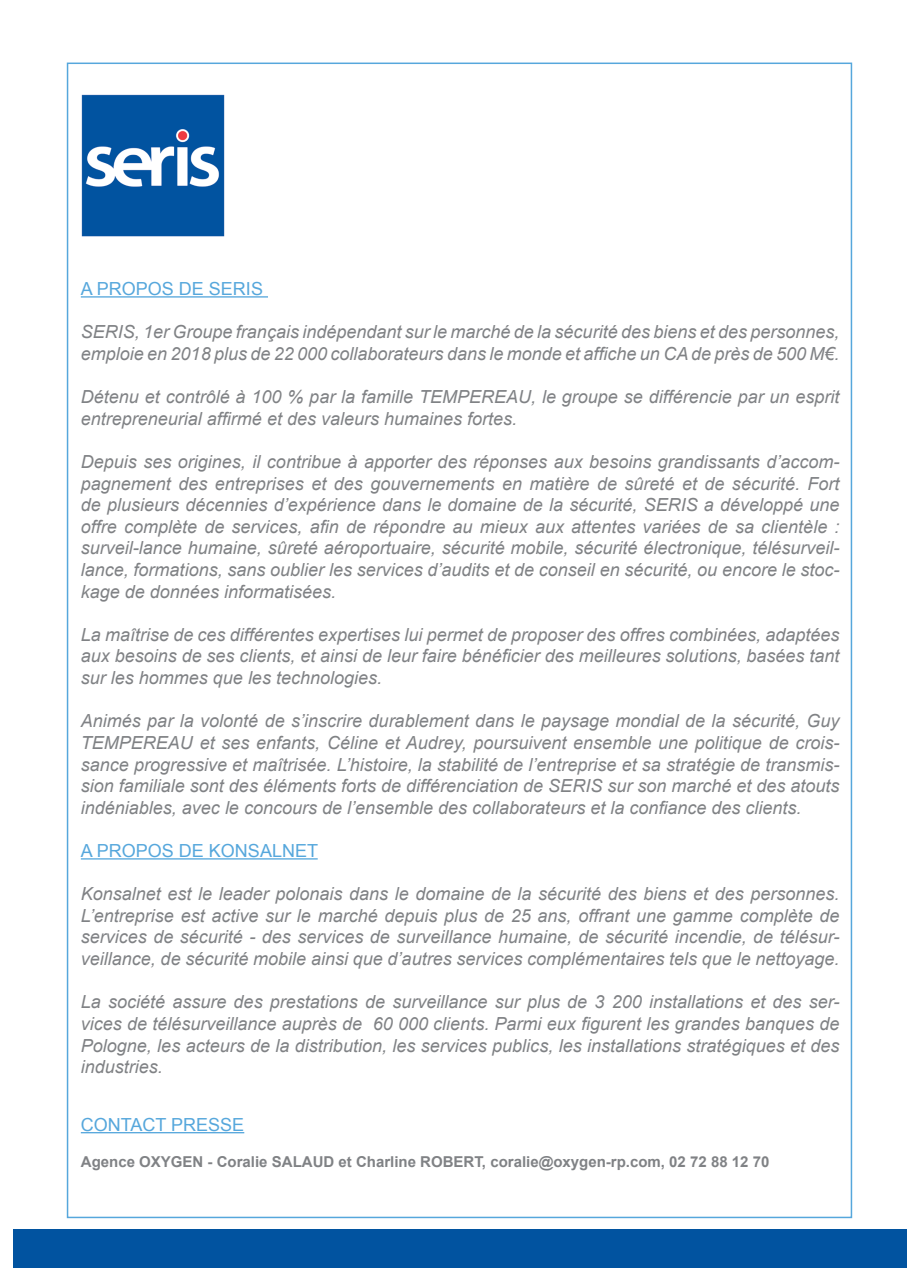
<style>
.page{position:relative;width:919px;height:1285px;background:#fff}
.page>*{position:absolute;margin:0;border:0;box-sizing:border-box;transform-origin:0 0}
.t1{font:italic 18px/21.6px "Arial";color:#808285;text-align:justify}
.t2{font:18px "Arial";color:#56a7dc}
.t3{font:700 15px "Arial";color:#808285}
</style>
<div class="page">
<hr style="left:81px;top:296px;width:187px;height:1px;background:#56a7dc">
<hr style="left:81px;top:858px;width:237px;height:1px;background:#56a7dc">
<hr style="left:81px;top:1131px;width:163px;height:2px;background:#56a7dc">
<img style="left:81px;top:94px;width:144px;height:143px">
<div style="left:13px;top:1229px;width:893px;height:38px;background:#0153a0"></div>
<p class="t2" style="left:81px;top:276px;width:184px">A PROPOS DE SERIS</p>
<p class="t1" style="left:81px;top:321px;width:760px">SERIS, 1er Groupe français indépendant sur le marché de la sécurité des biens et des personnes, emploie en 2018 plus de 22 000 collaborateurs dans le monde et affiche un CA de près de 500 M€.</p>
<p class="t1" style="left:81px;top:386px;width:760px">Détenu et contrôlé à 100 % par la famille TEMPEREAU, le groupe se différencie par un esprit entrepreneurial affirmé et des valeurs humaines fortes.</p>
<p class="t1" style="left:81px;top:451px;width:760px">Depuis ses origines, il contribue à apporter des réponses aux besoins grandissants d’accom&shy;pagnement des entreprises et des gouvernements en matière de sûreté et de sécurité. Fort de plusieurs décennies d’expérience dans le domaine de la sécurité, SERIS a développé une offre complète de services, afin de répondre au mieux aux attentes variées de sa clientèle : surveil-lance humaine, sûreté aéroportuaire, sécurité mobile, sécurité électronique, télésurveil&shy;lance, formations, sans oublier les services d’audits et de conseil en sécurité, ou encore le stoc&shy;kage de données informatisées.</p>
<p class="t1" style="left:81px;top:624px;width:760px">La maîtrise de ces différentes expertises lui permet de proposer des offres combinées, adaptées aux besoins de ses clients, et ainsi de leur faire bénéficier des meilleures solutions, basées tant sur les hommes que les technologies.</p>
<p class="t1" style="left:81px;top:710px;width:760px">Animés par la volonté de s’inscrire durablement dans le paysage mondial de la sécurité, Guy TEMPEREAU et ses enfants, Céline et Audrey, poursuivent ensemble une politique de crois&shy;sance progressive et maîtrisée. L’histoire, la stabilité de l’entreprise et sa stratégie de transmis&shy;sion familiale sont des éléments forts de différenciation de SERIS sur son marché et des atouts indéniables, avec le concours de l’ensemble des collaborateurs et la confiance des clients.</p>
<p class="t2" style="left:81px;top:838px;width:239px">A PROPOS DE KONSALNET</p>
<p class="t1" style="left:81px;top:883px;width:760px">Konsalnet est le leader polonais dans le domaine de la sécurité des biens et des personnes.<br>L’entreprise est active sur le marché depuis plus de 25 ans, offrant une gamme complète de services de sécurité - des services de surveillance humaine, de sécurité incendie, de télésur&shy;veillance, de sécurité mobile ainsi que d’autres services complémentaires tels que le nettoyage.</p>
<p class="t1" style="left:81px;top:991px;width:760px">La société assure des prestations de surveillance sur plus de 3 200 installations et des ser&shy;vices de télésurveillance auprès de 60 000 clients. Parmi eux figurent les grandes banques de Pologne, les acteurs de la distribution, les services publics, les installations stratégiques et des industries.</p>
<p class="t2" style="left:81px;top:1111px;width:165px">CONTACT PRESSE</p>
<p class="t3" style="left:81px;top:1150px;width:690px">Agence OXYGEN - Coralie SALAUD et Charline ROBERT, coralie@oxygen-rp.com, 02 72 88 12 70</p>
</div>
